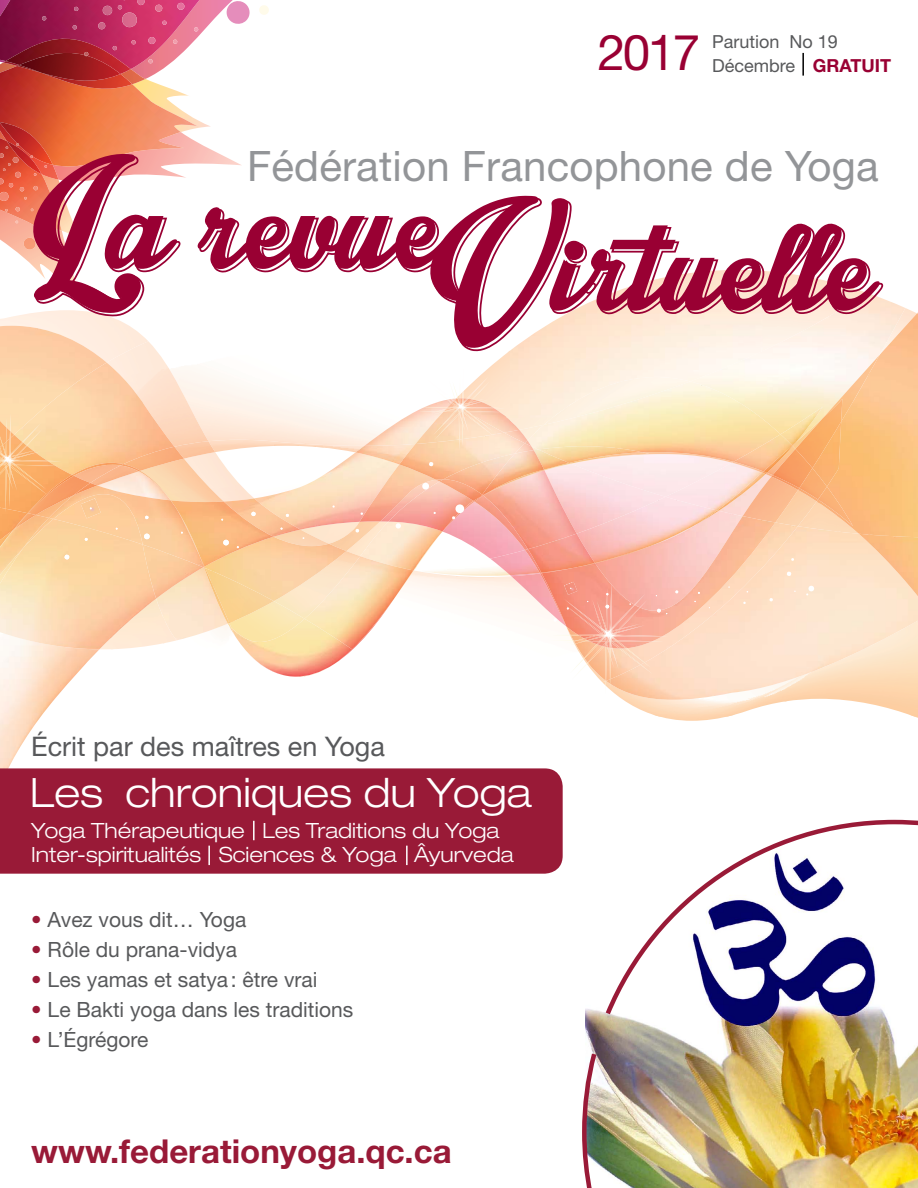
<style>
.page{position:relative;width:918px;height:1188px;background:#fff}
.page>*{position:absolute;margin:0;border:0;box-sizing:border-box;transform-origin:0 0}
.t1{font:200.1px "Intrique Script Personal Use";color:#903}
.t2{font:49.5px "Helvetica Neue LT Std";color:#903}
.t3{font:42px "Helvetica Neue LT Std";letter-spacing:.005em;color:#939598}
.t4{font:300 expanded 40.5px "Helvetica Neue LT Std";color:#fff}
.t5{font:700 33px "Helvetica Neue LT Std";color:#991a37}
.t6{font:27px "Helvetica Neue LT Std";color:#58595b}
.t7{font:21px "Helvetica Neue LT Std";color:#58595b}
.t8{font:300 expanded 21px/24px "Helvetica Neue LT Std";color:#fff}
.t9{font:18px "Helvetica Neue LT Std";color:#58595b}
.s1{font-weight:700;color:#903}
.s2{font-stretch:expanded;color:#991a37}
</style>
<div class="page">
<img style="left:489px;top:353px;width:21px;height:62px">
<img style="left:817px;top:503px;width:1px;height:23px">
<img style="left:163px;top:640px;width:14px;height:3px">
<img style="left:787px;top:700px;width:131px;height:14px">
<img style="left:602px;top:682px;width:185px;height:33px">
<img style="left:652px;top:714px;width:83px;height:7px">
<svg style="left:908px;top:714px;width:10px;height:4px"></svg>
<img style="left:506px;top:415px;width:13px;height:6px">
<img style="left:329px;top:530px;width:31px;height:21px">
<img style="left:229px;top:601px;width:45px;height:19px">
<img style="left:606px;top:526px;width:312px;height:174px">
<img style="left:859px;top:534px;width:59px;height:62px">
<img style="left:0;top:513px;width:13px;height:2px">
<img style="left:364px;top:410px;width:51px;height:11px">
<img style="left:413px;top:571px;width:1px;height:27px">
<img style="left:274px;top:551px;width:86px;height:68px">
<img style="left:301px;top:530px;width:28px;height:7px">
<img style="left:228px;top:537px;width:118px;height:64px">
<img style="left:798px;top:501px;width:19px;height:25px">
<img style="left:798px;top:490px;width:20px;height:11px">
<img style="left:0;top:353px;width:107px;height:60px">
<img style="left:208px;top:421px;width:633px;height:66px">
<img style="left:587px;top:522px;width:211px;height:159px">
<img style="left:107px;top:353px;width:101px;height:88px">
<img style="left:14px;top:363px;width:160px;height:100px">
<img style="left:0;top:435px;width:72px;height:78px">
<img style="left:0;top:649px;width:99px;height:119px">
<img style="left:14px;top:640px;width:142px;height:9px">
<img style="left:254px;top:452px;width:106px;height:78px">
<img style="left:359px;top:464px;width:77px;height:58px">
<img style="left:519px;top:425px;width:8px;height:5px">
<img style="left:506px;top:430px;width:21px;height:10px">
<img style="left:208px;top:440px;width:156px;height:12px">
<img style="left:356px;top:444px;width:43px;height:20px">
<img style="left:399px;top:433px;width:126px;height:47px">
<img style="left:215px;top:452px;width:39px;height:42px">
<img style="left:171px;top:459px;width:53px;height:35px">
<img style="left:204px;top:494px;width:97px;height:63px">
<img style="left:204px;top:500px;width:70px;height:67px">
<img style="left:174px;top:441px;width:41px;height:18px">
<img style="left:123px;top:447px;width:61px;height:24px">
<img style="left:442px;top:454px;width:69px;height:122px">
<img style="left:650px;top:462px;width:82px;height:1px">
<img style="left:483px;top:496px;width:7px;height:63px">
<img style="left:511px;top:575px;width:29px;height:52px">
<img style="left:762px;top:477px;width:36px;height:45px">
<img style="left:771px;top:477px;width:28px;height:13px">
<img style="left:542px;top:516px;width:233px;height:133px">
<img style="left:690px;top:299px;width:215px;height:144px">
<img style="left:823px;top:355px;width:57px;height:67px">
<img style="left:795px;top:399px;width:47px;height:69px">
<img style="left:231px;top:619px;width:121px;height:58px">
<img style="left:360px;top:522px;width:82px;height:44px">
<img style="left:305px;top:556px;width:108px;height:93px">
<img style="left:473px;top:502px;width:2px;height:30px">
<img style="left:388px;top:482px;width:85px;height:50px">
<img style="left:440px;top:479px;width:33px;height:22px">
<svg style="left:473px;top:495px;width:12px;height:7px"></svg>
<img style="left:444px;top:454px;width:37px;height:41px">
<img style="left:818px;top:487px;width:35px;height:39px">
<img style="left:799px;top:468px;width:28px;height:32px">
<img style="left:527px;top:381px;width:254px;height:81px">
<svg style="left:525px;top:440px;width:13px;height:10px"></svg>
<img style="left:515px;top:443px;width:19px;height:7px">
<img style="left:773px;top:449px;width:39px;height:39px">
<img style="left:538px;top:446px;width:104px;height:17px">
<img style="left:481px;top:450px;width:88px;height:46px">
<img style="left:482px;top:450px;width:62px;height:45px">
<img style="left:231px;top:636px;width:3px;height:19px">
<img style="left:0;top:515px;width:228px;height:125px">
<img style="left:204px;top:568px;width:25px;height:56px">
<img style="left:13px;top:513px;width:23px;height:17px">
<img style="left:14px;top:513px;width:14px;height:17px">
<img style="left:36px;top:515px;width:13px;height:3px">
<img style="left:72px;top:463px;width:51px;height:13px">
<img style="left:28px;top:476px;width:62px;height:39px">
<img style="left:28px;top:475px;width:46px;height:38px">
<img style="left:23px;top:518px;width:180px;height:81px">
<img style="left:139px;top:471px;width:31px;height:15px">
<img style="left:49px;top:486px;width:155px;height:81px">
<img style="left:174px;top:505px;width:31px;height:62px">
<img style="left:90px;top:465px;width:49px;height:21px">
<img style="left:121px;top:464px;width:19px;height:7px">
<img style="left:74px;top:483px;width:23px;height:12px">
<svg style="left:227px;top:620px;width:8px;height:16px"></svg>
<img style="left:414px;top:559px;width:96px;height:17px">
<img style="left:490px;top:463px;width:272px;height:112px">
<img style="left:732px;top:462px;width:30px;height:11px">
<img style="left:525px;top:497px;width:192px;height:76px">
<img style="left:528px;top:534px;width:67px;height:39px">
<img style="left:717px;top:473px;width:49px;height:38px">
<svg style="left:762px;top:471px;width:11px;height:6px"></svg>
<img style="left:595px;top:510px;width:124px;height:53px">
<img style="left:575px;top:563px;width:20px;height:5px">
<img style="left:781px;top:407px;width:42px;height:39px">
<svg style="left:792px;top:443px;width:4px;height:3px"></svg>
<svg style="left:413px;top:566px;width:4px;height:5px"></svg>
<img style="left:734px;top:434px;width:58px;height:37px">
<img style="left:763px;top:446px;width:30px;height:27px">
<img style="left:30px;top:460px;width:18px;height:1px">
<img style="left:5px;top:481px;width:10px;height:28px">
<svg style="left:47px;top:461px;width:15px;height:6px"></svg>
<img style="left:46px;top:463px;width:10px;height:3px">
<img style="left:27px;top:446px;width:3px;height:16px">
<img style="left:27px;top:453px;width:9px;height:5px">
<img style="left:7px;top:481px;width:4px;height:9px">
<svg style="left:33px;top:450px;width:8px;height:3px"></svg>
<img style="left:27px;top:451px;width:6px;height:4px">
<img style="left:27px;top:462px;width:19px;height:4px">
<img style="left:27px;top:423px;width:14px;height:6px">
<img style="left:11px;top:466px;width:35px;height:28px">
<img style="left:27px;top:429px;width:16px;height:17px">
<svg style="left:0;top:413px;width:27px;height:68px;background:#fbc68c"></svg>
<img style="left:0;top:451px;width:15px;height:15px">
<svg style="left:417px;top:368px;width:89px;height:83px"></svg>
<img style="left:81px;top:498px;width:20px;height:20px">
<svg style="left:429px;top:462px;width:5px;height:5px"></svg>
<svg style="left:422px;top:482px;width:8px;height:8px"></svg>
<svg style="left:355px;top:529px;width:4px;height:4px"></svg>
<svg style="left:395px;top:523px;width:6px;height:6px"></svg>
<svg style="left:223px;top:539px;width:6px;height:7px"></svg>
<svg style="left:144px;top:533px;width:6px;height:7px"></svg>
<svg style="left:145px;top:516px;width:4px;height:3px"></svg>
<svg style="left:64px;top:554px;width:6px;height:6px"></svg>
<svg style="left:251px;top:511px;width:5px;height:5px"></svg>
<svg style="left:452px;top:504px;width:13px;height:16px"></svg>
<img style="left:633px;top:635px;width:30px;height:1px">
<img style="left:610px;top:585px;width:1px;height:14px">
<svg style="left:606px;top:679px;width:5px;height:15px"></svg>
<img style="left:605px;top:664px;width:2px;height:17px">
<svg style="left:651px;top:636px;width:18px;height:6px"></svg>
<img style="left:633px;top:638px;width:19px;height:4px">
<img style="left:623px;top:634px;width:10px;height:14px">
<img style="left:611px;top:664px;width:8px;height:5px">
<img style="left:621px;top:625px;width:24px;height:9px">
<img style="left:607px;top:664px;width:7px;height:4px">
<img style="left:604px;top:599px;width:37px;height:30px">
<img style="left:641px;top:648px;width:4px;height:15px">
<img style="left:621px;top:637px;width:6px;height:11px">
<img style="left:564px;top:599px;width:40px;height:19px">
<img style="left:611px;top:605px;width:24px;height:25px">
<svg style="left:640px;top:663px;width:13px;height:12px"></svg>
<img style="left:619px;top:648px;width:22px;height:17px">
<img style="left:619px;top:607px;width:21px;height:22px">
<img style="left:566px;top:605px;width:36px;height:13px">
<img style="left:621px;top:642px;width:4px;height:5px">
<img style="left:621px;top:618px;width:2px;height:7px">
<svg style="left:786px;top:571px;width:6px;height:5px"></svg>
<svg style="left:769px;top:598px;width:4px;height:4px"></svg>
<svg style="left:657px;top:609px;width:10px;height:5px"></svg>
<svg style="left:605px;top:605px;width:4px;height:4px"></svg>
<svg style="left:630px;top:594px;width:17px;height:14px"></svg>
<svg style="left:564px;top:582px;width:13px;height:13px"></svg>
<svg style="left:549px;top:618px;width:72px;height:46px"></svg>
<svg style="left:675px;top:590px;width:3px;height:4px"></svg>
<svg style="left:806px;top:585px;width:8px;height:11px"></svg>
<svg style="left:0;top:0;width:884px;height:353px"></svg>
<div style="left:0;top:768px;width:563px;height:106px;background:#991a37"></div>
<img style="left:582px;top:819px;width:336px;height:369px">
<svg style="left:253px;top:821px;width:2px;height:19px"></svg>
<svg style="left:208px;top:846px;width:2px;height:19px"></svg>
<svg style="left:406px;top:846px;width:2px;height:19px"></svg>
<h2 class="t2" style="left:598px;top:23px;width:104px">2017</h2>
<p class="t9" style="left:712px;top:31px;width:127px">Parution No 19</p>
<p class="t9" style="left:712px;top:55px;width:180px">Décembre <span class="s1">GRATUIT</span></p>
<h3 class="t3" style="left:247px;top:141px;width:633px">Fédération Francophone de Yoga</h3>
<h1 class="t1" style="left:30px;top:159px;width:843px">La revueVirtuelle</h1>
<p class="t6" style="left:31px;top:730px;width:355px">Écrit par des maîtres en Yoga</p>
<h3 class="t4" style="left:30px;top:768px;width:503px">Les chroniques du Yoga</h3>
<p class="t8" style="left:31px;top:819px;width:484px">Yoga Thérapeutique Les Traditions du Yoga<br>Inter-spiritualités Sciences &amp; Yoga Âyurveda</p>
<p class="t7" style="left:31px;top:907px;width:217px"><span class="s2">•</span> Avez vous dit… Yoga</p>
<p class="t7" style="left:31px;top:937px;width:207px"><span class="s2">•</span> Rôle du prana-vidya</p>
<p class="t7" style="left:31px;top:967px;width:288px"><span class="s2">•</span> Les yamas et satya: être vrai</p>
<p class="t7" style="left:31px;top:997px;width:324px"><span class="s2">•</span> Le Bakti yoga dans les traditions</p>
<p class="t7" style="left:31px;top:1027px;width:119px"><span class="s2">•</span> L’Égrégore</p>
<h3 class="t5" style="left:31px;top:1131px;width:422px">www.federationyoga.qc.ca</h3>
</div>
